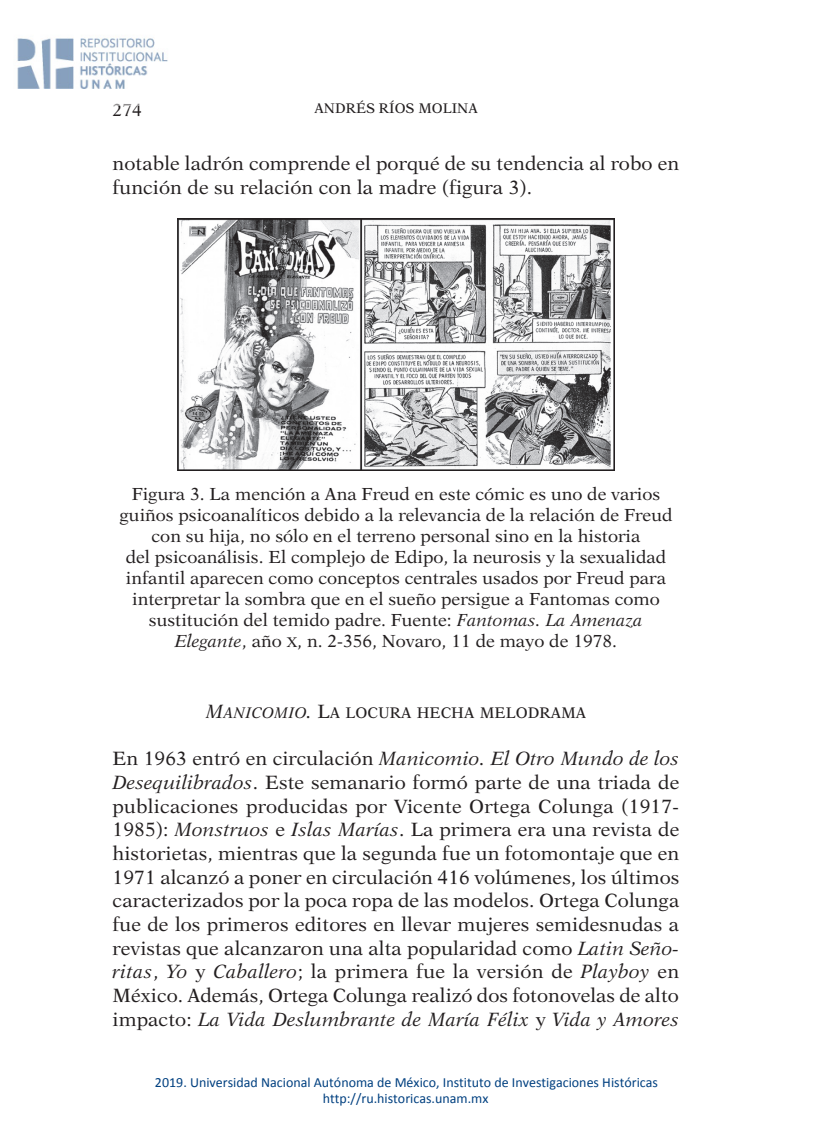
<style>
.page{position:relative;width:813px;height:1136px;background:#fff}
.page>*{position:absolute;margin:0;border:0;box-sizing:border-box;transform-origin:0 0}
.t1{font:19.25px/23.6px "New Aster";letter-spacing:.005em;color:#231f20}
.t2{font:17.5px/21px "New Aster";color:#231f20;text-align:center}
.t3{font:15.4px "New Aster SC800";color:#231f20}
.t4{font:14px/16.8px "Calibri";color:#004080;text-align:center}
.t5{font:14px "New Aster";color:#231f20}
.s1{font-style:italic}
.s2{font-family:"New Aster SC800";font-size:14px}
.s3{font-family:"New Aster Italic SC800";font-size:19.25px}
.s4{font-family:"New Aster Italic SC800"}
.s5{font-size:19.25px}
</style>
<div class="page">
<img style="left:177px;top:218px;width:438px;height:252px">
<img style="left:17px;top:38px;width:151px;height:51px">
<p class="t2" style="left:113px;top:99px;width:31px">274</p>
<p class="t5" style="left:314px;top:100px;width:165px">ANDRÉS RÍOS MOLINA</p>
<p class="t1" style="left:113px;top:151px;width:568px">notable ladrón comprende el porqué de su tendencia al robo en función de su relación con la madre (figura 3).</p>
<p class="t2" style="left:120px;top:483px;width:554px">Figura 3. La mención a Ana Freud en este cómic es uno de varios guiños psicoanalíticos debido a la relevancia de la relación de Freud con su hija, no sólo en el terreno personal sino en la historia<br>del psicoanálisis. El complejo de Edipo, la neurosis y la sexualidad infantil aparecen como conceptos centrales usados por Freud para interpretar la sombra que en el sueño persigue a Fantomas como sustitución del temido padre. Fuente: <span class="s1">Fantomas. La Amenaza Elegante</span>, año <span class="s2">X</span>, n. 2-356, Novaro, 11 de mayo de 1978.</p>
<p class="t3" style="left:206px;top:703px;width:382px"><span class="s3">M</span><span class="s4">ANICOMIO</span><span class="s3">.</span> <span class="s5">L</span>A LOCURA HECHA MELODRAMA</p>
<p class="t1" style="left:113px;top:746px;width:568px;text-align:justify">En 1963 entró en circulación <span class="s1">Manicomio. El Otro Mundo de los Desequilibrados</span>. Este semanario formó parte de una triada de publicaciones producidas por Vicente Ortega Colunga (1917- 1985): <span class="s1">Monstruos</span> e <span class="s1">Islas Marías</span>. La primera era una revista de historietas, mientras que la segunda fue un fotomontaje que en 1971 alcanzó a poner en circulación 416 volúmenes, los últimos caracterizados por la poca ropa de las modelos. Ortega Colunga fue de los primeros editores en llevar mujeres semidesnudas a revistas que alcanzaron una alta popularidad como <span class="s1">Latin Seño&shy;ritas</span>, <span class="s1">Yo</span> y <span class="s1">Caballero</span>; la primera fue la versión de <span class="s1">Playboy</span> en México. Además, Ortega Colunga realizó dos fotonovelas de alto impacto: <span class="s1">La Vida Deslumbrante de María Félix</span> y <span class="s1">Vida y Amores</span></p>
<p class="t4" style="left:155px;top:1073px;width:504px">2019. Universidad Nacional Autónoma de México, Instituto de Investigaciones Históricas http://ru.historicas.unam.mx</p>
</div>
